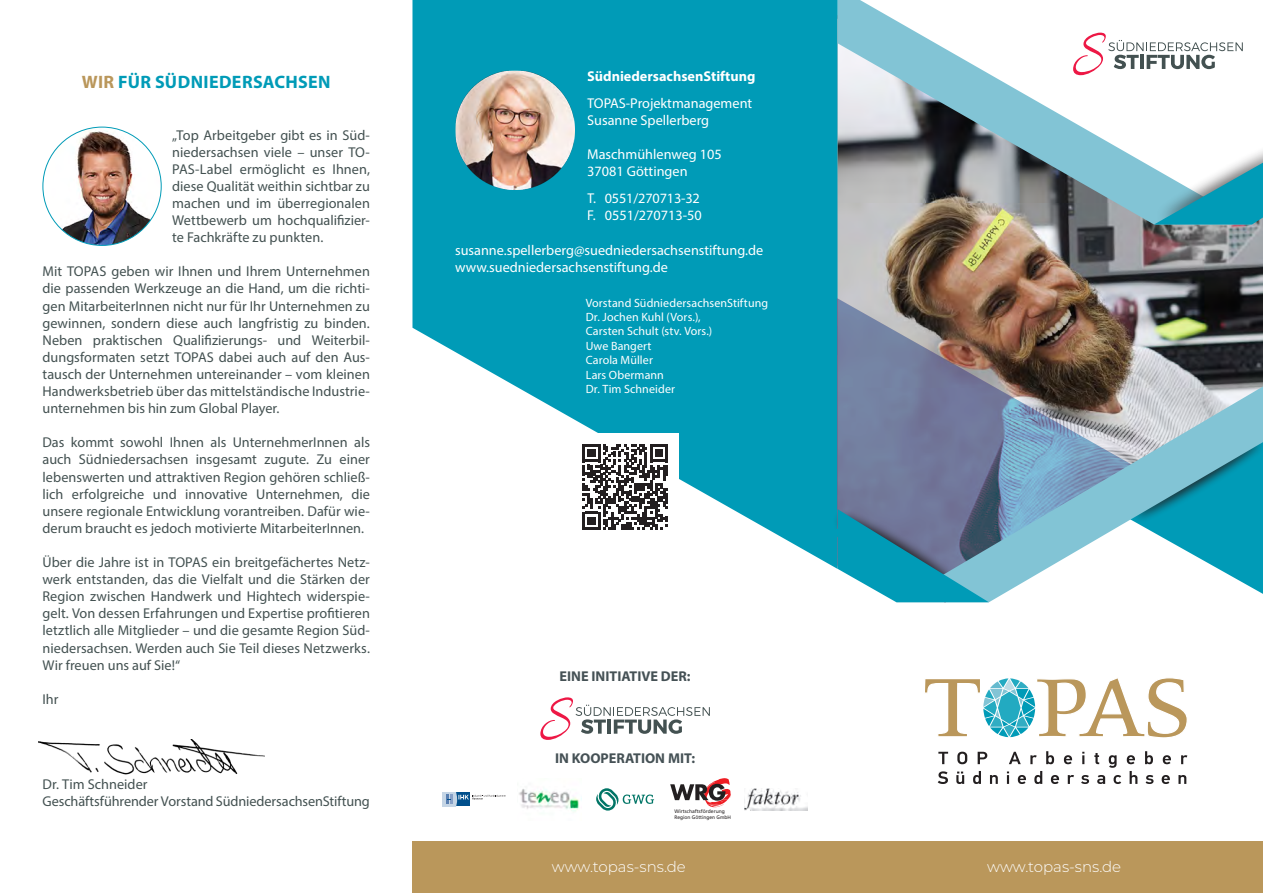
<style>
.page{position:relative;width:1263px;height:893px;background:#fff}
.page>*{position:absolute;margin:0;border:0;box-sizing:border-box;transform-origin:0 0}
.t1{font:700 18px "Myriad Pro";letter-spacing:.02em;color:#009bb7}
.t2{font:300 15px "Montserrat";color:#fff}
.t3{font:14.25px/17.1px "Myriad Pro";color:#435151;text-align:justify}
.t4{font:14.25px/17.1px "Myriad Pro";color:#fff}
.t5{font:700 14.25px "Myriad Pro";color:#455155}
.t6{font:700 14.25px "Myriad Pro";color:#fff}
.t7{font:12px/14.4px "Myriad Pro";letter-spacing:.01em;color:#fff}
.t8{font:5.1px/6px "Frutiger LT Pro";color:#231f20}
.s1{color:#ba975b}
</style>
<div class="page">
<svg style="left:412px;top:0;width:426px;height:565px;fill:#009bb7"></svg>
<svg style="left:442px;top:792px;width:64px;height:14px"></svg>
<div style="left:412px;top:842px;width:851px;height:51px;background:#ba975b"></div>
<img style="left:838px;top:224px;width:425px;height:162px">
<svg style="left:838px;top:0;width:315px;height:224px"></svg>
<div style="left:1155px;top:141px;width:108px;height:92px;background:#231f20;opacity:.95"></div>
<svg style="left:1153px;top:157px;width:110px;height:69px"></svg>
<img style="left:838px;top:298px;width:316px;height:211px">
<svg style="left:896px;top:386px;width:367px;height:216px"></svg>
<svg style="left:831px;top:509px;width:158px;height:94px;background:#4893ad"></svg>
<svg style="left:1073px;top:33px;width:170px;height:42px"></svg>
<svg style="left:925px;top:678px;width:262px;height:60px"></svg>
<svg style="left:938px;top:771px;width:10px;height:13px"></svg>
<svg style="left:956px;top:772px;width:8px;height:12px"></svg>
<svg style="left:973px;top:771px;width:8px;height:13px"></svg>
<svg style="left:990px;top:775px;width:8px;height:9px"></svg>
<svg style="left:1007px;top:771px;width:2px;height:13px"></svg>
<svg style="left:1018px;top:775px;width:8px;height:9px"></svg>
<svg style="left:1034px;top:771px;width:8px;height:13px"></svg>
<svg style="left:1051px;top:775px;width:8px;height:9px"></svg>
<svg style="left:1068px;top:775px;width:6px;height:9px"></svg>
<svg style="left:1081px;top:775px;width:8px;height:9px"></svg>
<svg style="left:1097px;top:775px;width:8px;height:9px"></svg>
<svg style="left:1113px;top:775px;width:8px;height:9px"></svg>
<svg style="left:1129px;top:771px;width:8px;height:13px"></svg>
<svg style="left:1145px;top:775px;width:8px;height:9px"></svg>
<svg style="left:1162px;top:775px;width:8px;height:9px"></svg>
<svg style="left:1178px;top:775px;width:8px;height:9px"></svg>
<svg style="left:938px;top:752px;width:10px;height:12px"></svg>
<svg style="left:957px;top:752px;width:10px;height:12px"></svg>
<svg style="left:978px;top:752px;width:9px;height:12px"></svg>
<svg style="left:1009px;top:752px;width:12px;height:12px"></svg>
<svg style="left:1030px;top:755px;width:7px;height:9px"></svg>
<svg style="left:1046px;top:751px;width:8px;height:13px"></svg>
<svg style="left:1064px;top:755px;width:8px;height:9px"></svg>
<svg style="left:1082px;top:752px;width:2px;height:12px"></svg>
<svg style="left:1094px;top:753px;width:5px;height:11px"></svg>
<svg style="left:1109px;top:755px;width:7px;height:13px"></svg>
<svg style="left:1127px;top:755px;width:8px;height:9px"></svg>
<svg style="left:1145px;top:751px;width:8px;height:13px"></svg>
<svg style="left:1163px;top:755px;width:8px;height:9px"></svg>
<svg style="left:1181px;top:755px;width:6px;height:9px"></svg>
<svg style="left:540px;top:697px;width:170px;height:43px"></svg>
<img style="left:43px;top:127px;width:118px;height:118px;border-radius:59px">
<img style="left:744px;top:788px;width:64px;height:22px">
<svg style="left:670px;top:778px;width:61px;height:29px"></svg>
<svg style="left:596px;top:788px;width:58px;height:23px"></svg>
<img style="left:519px;top:789px;width:60px;height:23px">
<img style="left:38px;top:740px;width:226px;height:35px">
<div style="left:572px;top:434px;width:106px;height:106px;background:#fff"></div>
<svg style="left:582px;top:444px;width:86px;height:86px"></svg>
<img style="left:457px;top:72px;width:117px;height:117px">
<div style="left:455px;top:70px;width:132px;height:154px;border:1px solid #009bb7"></div>
<p class="t1" style="left:82px;top:70px;width:250px"><span class="s1">WIR</span> FÜR SÜDNIEDERSACHSEN</p>
<p class="t3" style="left:172px;top:126px;width:199px">„Top Arbeitgeber gibt es in Süd&shy;niedersachsen viele – unser TO-PAS-Label ermöglicht es Ihnen, diese Qualität weithin sichtbar zu machen und im überregionalen Wettbewerb um hochqualifizier&shy;te Fachkräfte zu punkten.</p>
<p class="t3" style="left:43px;top:263px;width:329px">Mit TOPAS geben wir Ihnen und Ihrem Unternehmen die passenden Werkzeuge an die Hand, um die richti&shy;gen MitarbeiterInnen nicht nur für Ihr Unternehmen zu gewinnen, sondern diese auch langfristig zu binden.<br>Neben praktischen Qualifizierungs- und Weiterbil&shy;dungsformaten setzt TOPAS dabei auch auf den Aus&shy;tausch der Unternehmen untereinander – vom kleinen Handwerksbetrieb über das mittelständische Industrie&shy;unternehmen bis hin zum Global Player.</p>
<p class="t3" style="left:43px;top:434px;width:329px">Das kommt sowohl Ihnen als UnternehmerInnen als auch Südniedersachsen insgesamt zugute. Zu einer lebenswerten und attraktiven Region gehören schließ&shy;lich erfolgreiche und innovative Unternehmen, die unsere regionale Entwicklung vorantreiben. Dafür wie&shy;derum braucht es jedoch motivierte MitarbeiterInnen.</p>
<p class="t3" style="left:43px;top:553px;width:329px">Über die Jahre ist in TOPAS ein breitgefächertes Netz&shy;werk entstanden, das die Vielfalt und die Stärken der Region zwischen Handwerk und Hightech widerspie&shy;gelt. Von dessen Erfahrungen und Expertise profitieren letztlich alle Mitglieder – und die gesamte Region Süd&shy;niedersachsen. Werden auch Sie Teil dieses Netzwerks.<br>Wir freuen uns auf Sie!“</p>
<p class="t3" style="left:43px;top:690px;width:17px">Ihr</p>
<p class="t3" style="left:43px;top:776px;width:329px">Dr. Tim Schneider<br>Geschäftsführender Vorstand SüdniedersachsenStiftung</p>
<p class="t6" style="left:587px;top:67px;width:170px">SüdniedersachsenStiftung</p>
<p class="t4" style="left:587px;top:94px;width:167px">TOPAS-Projektmanagement<br>Susanne Spellerberg</p>
<p class="t4" style="left:587px;top:146px;width:136px">Maschmühlenweg 105<br>37081 Göttingen</p>
<p class="t4" style="left:587px;top:190px;width:116px">T. 0551/270713-32<br>F. 0551/270713-50</p>
<p class="t4" style="left:455px;top:241px;width:310px">susanne.spellerberg@suedniedersachsenstiftung.de www.suedniedersachsenstiftung.de</p>
<p class="t7" style="left:586px;top:295px;width:184px">Vorstand SüdniedersachsenStiftung<br>Dr. Jochen Kuhl (Vors.),<br>Carsten Schult (stv. Vors.)<br>Uwe Bangert<br>Carola Müller<br>Lars Obermann<br>Dr. Tim Schneider</p>
<p class="t5" style="left:559px;top:667px;width:133px">EINE INITIATIVE DER:</p>
<p class="t5" style="left:555px;top:749px;width:142px">IN KOOPERATION MIT:</p>
<p class="t8" style="left:674px;top:809px;width:58px">Wirtschaftsförderung<br>Region Göttingen GmbH</p>
<p class="t2" style="left:552px;top:857px;width:136px">www.topas-sns.de</p>
<p class="t2" style="left:987px;top:857px;width:136px">www.topas-sns.de</p>
</div>
